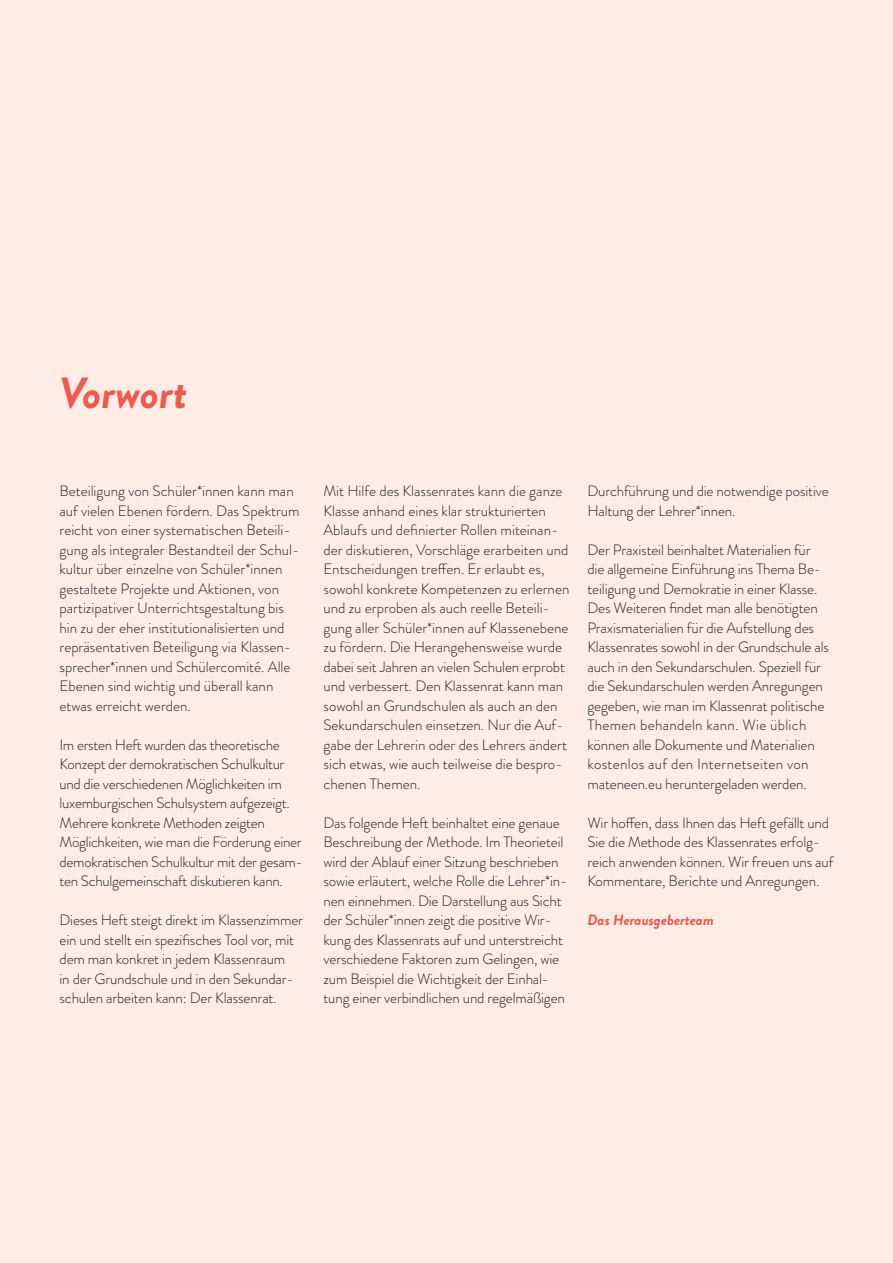
<style>
.page{position:relative;width:893px;height:1263px;background:#fff}
.page>*{position:absolute;margin:0;border:0;box-sizing:border-box;transform-origin:0 0}
.t1{font:italic 700 43.5px "Brandon Grotesque";color:#f0594c}
.t2{font:300 15px/19.5px "Brandon Grotesque";letter-spacing:-.01em;color:#231f20}
.t3{font:italic 700 15px "Brandon Grotesque";color:#f0594c}
</style>
<div class="page">
<div style="left:0;top:0;width:892px;height:1263px;background:#fdede5"></div>
<h1 class="t1" style="left:60px;top:362px;width:129px">Vorwort</h1>
<p class="t2" style="left:60px;top:481px;width:242px">Beteiligung von Schüler*innen kann man auf vielen Ebenen fördern. Das Spektrum reicht von einer systematischen Beteili&shy;gung als integraler Bestandteil der Schul&shy;kultur über einzelne von Schüler*innen gestaltete Projekte und Aktionen, von partizipativer Unterrichtsgestaltung bis hin zu der eher institutionalisierten und repräsentativen Beteiligung via Klassen&shy;sprecher*innen und Schülercomité. Alle Ebenen sind wichtig und überall kann etwas erreicht werden.</p>
<p class="t2" style="left:60px;top:735px;width:245px">Im ersten Heft wurden das theoretische Konzept der demokratischen Schulkultur und die verschiedenen Möglichkeiten im luxemburgischen Schulsystem aufgezeigt.<br>Mehrere konkrete Methoden zeigten Möglichkeiten, wie man die Förderung einer demokratischen Schulkultur mit der gesam&shy;ten Schulgemeinschaft diskutieren kann.</p>
<p class="t2" style="left:60px;top:910px;width:245px">Dieses Heft steigt direkt im Klassenzimmer ein und stellt ein spezifisches Tool vor, mit dem man konkret in jedem Klassenraum<br>in der Grundschule und in den Sekundar&shy;schulen arbeiten kann: Der Klassenrat.</p>
<p class="t2" style="left:323px;top:481px;width:247px">Mit Hilfe des Klassenrates kann die ganze Klasse anhand eines klar strukturierten Ablaufs und definierter Rollen miteinan&shy;der diskutieren, Vorschläge erarbeiten und Entscheidungen treffen. Er erlaubt es, sowohl konkrete Kompetenzen zu erlernen und zu erproben als auch reelle Beteili&shy;gung aller Schüler*innen auf Klassenebene zu fördern. Die Herangehensweise wurde dabei seit Jahren an vielen Schulen erprobt und verbessert. Den Klassenrat kann man sowohl an Grundschulen als auch an den Sekundarschulen einsetzen. Nur die Auf&shy;gabe der Lehrerin oder des Lehrers ändert sich etwas, wie auch teilweise die bespro&shy;chenen Themen.</p>
<p class="t2" style="left:323px;top:813px;width:245px">Das folgende Heft beinhaltet eine genaue Beschreibung der Methode. Im Theorieteil wird der Ablauf einer Sitzung beschrieben sowie erläutert, welche Rolle die Lehrer*in&shy;nen einnehmen. Die Darstellung aus Sicht der Schüler*innen zeigt die positive Wir&shy;kung des Klassenrats auf und unterstreicht verschiedene Faktoren zum Gelingen, wie zum Beispiel die Wichtigkeit der Einhal&shy;tung einer verbindlichen und regelmäßigen</p>
<p class="t2" style="left:587px;top:481px;width:243px">Durchführung und die notwendige positive<br>Haltung der Lehrer*innen.</p>
<p class="t2" style="left:587px;top:540px;width:243px">Der Praxisteil beinhaltet Materialien für die allgemeine Einführung ins Thema Be&shy;teiligung und Demokratie in einer Klasse.<br>Des Weiteren findet man alle benötigten Praxismaterialien für die Aufstellung des Klassenrates sowohl in der Grundschule als auch in den Sekundarschulen. Speziell für die Sekundarschulen werden Anregungen gegeben, wie man im Klassenrat politische Themen behandeln kann. Wie üblich können alle Dokumente und Materialien kostenlos auf den Internetseiten von mateneen.eu heruntergeladen werden.</p>
<p class="t2" style="left:587px;top:813px;width:247px">Wir hoffen, dass Ihnen das Heft gefällt und Sie die Methode des Klassenrates erfolg&shy;reich anwenden können. Wir freuen uns auf Kommentare, Berichte und Anregungen.</p>
<p class="t3" style="left:587px;top:910px;width:128px">Das Herausgeberteam</p>
</div>
